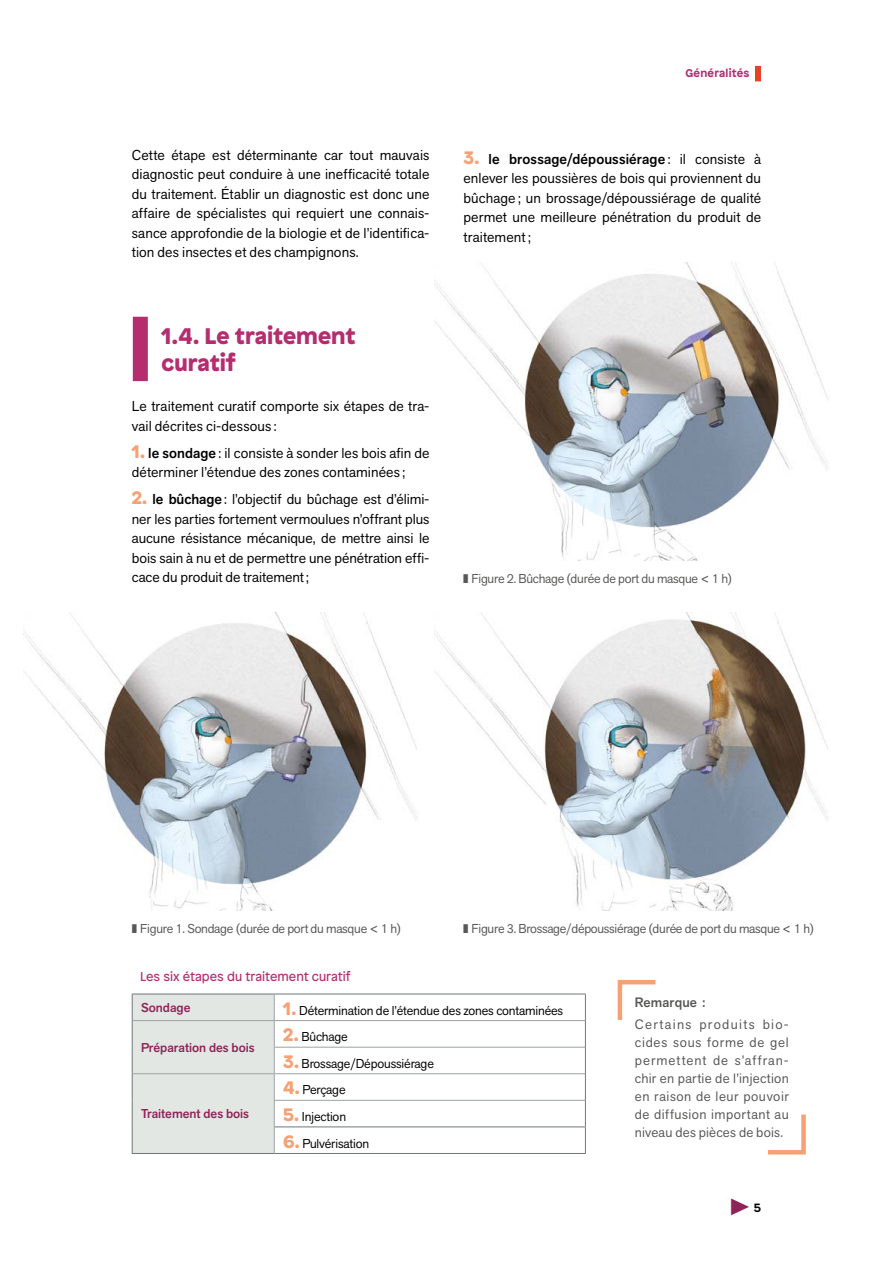
<style>
.page{position:relative;width:893px;height:1263px;background:#fff}
.page>*{position:absolute;margin:0;border:0;box-sizing:border-box;transform-origin:0 0}
.t1{font:900 22.5px/27px "Patron";color:#b32d6f}
.t2{font:14.25px/19.5px "Akzid Grtsk Next";letter-spacing:.005em;color:#000;text-align:justify}
.t3{font:13.5px/18px "Akzid Grtsk Next";letter-spacing:.035em;color:#575756;text-align:justify}
.t4{font:500 13.5px "Akzid Grtsk Next";letter-spacing:.01em;color:#575756}
.t5{font:12.75px "Akzid Grtsk Next";letter-spacing:-.02em;color:#575756}
.t6{font:12.75px "Akzid Grtsk Next";letter-spacing:-.01em;color:#000}
.t7{font:500 12.75px "Akzid Grtsk Next";color:#8d2357}
.t8{font:12.75px "Patron";color:#b32d6f}
.t9{font:700 12px "Patron";color:#000}
.t10{font:700 11.25px "Patron";letter-spacing:.015em;color:#b32d6f}
.s1{font-family:"Patron";font-weight:900;font-size:18px;color:#f5a175}
.s2{font-weight:500}
.s3{color:#8d2357}
</style>
<div class="page">
<hr style="left:0;top:0;width:1px;height:446px;background:#edece7">
<div style="left:755px;top:66px;width:6px;height:15px;background:#e84124"></div>
<div style="left:133px;top:317px;width:15px;height:64px;background:#b32d6f"></div>
<img style="left:24px;top:613px;width:411px;height:297px">
<img style="left:435px;top:263px;width:394px;height:297px">
<img style="left:435px;top:613px;width:394px;height:297px">
<hr style="left:274px;top:1020px;width:311px;height:1px;background:#9da2a6">
<hr style="left:274px;top:1047px;width:311px;height:1px;background:#9da2a6">
<hr style="left:274px;top:1073px;width:311px;height:1px;background:#9da2a6">
<hr style="left:274px;top:1100px;width:311px;height:1px;background:#9da2a6">
<hr style="left:274px;top:994px;width:312px;height:1px;background:#71777a">
<hr style="left:275px;top:1126px;width:311px;height:1px;background:#71777a">
<svg style="left:585px;top:994px;width:1px;height:159px"></svg>
<hr style="left:132px;top:1153px;width:142px;height:1px;background:#71777a">
<hr style="left:274px;top:1153px;width:312px;height:1px;background:#71777a">
<div style="left:132px;top:994px;width:143px;height:159px;background:#e3e7e4"></div>
<svg style="left:617px;top:980px;width:39px;height:40px"></svg>
<svg style="left:768px;top:1114px;width:38px;height:41px"></svg>
<p class="t2" style="left:132px;top:145px;width:299px">Cette étape est déterminante car tout mauvais diagnostic peut conduire à une inefficacité totale du traitement. Établir un diagnostic est donc une affaire de spécialistes qui requiert une connais&shy;sance approfondie de la biologie et de l’identifica&shy;tion des insectes et des champignons.</p>
<h1 class="t1" style="left:162px;top:320px;width:196px">1.4. Le traitement curatif</h1>
<p class="t2" style="left:132px;top:396px;width:299px">Le traitement curatif comporte six étapes de tra&shy;vail décrites ci-dessous :</p>
<p class="t2" style="left:132px;top:443px;width:299px"><span class="s1">1.</span> <span class="s2">le sondage</span>: il consiste à sonder les bois afin de déterminer l’étendue des zones contaminées ;</p>
<p class="t2" style="left:132px;top:489px;width:299px"><span class="s1">2.</span> <span class="s2">le bûchage</span>: l’objectif du bûchage est d’élimi&shy;ner les parties fortement vermoulues n’offrant plus aucune résistance mécanique, de mettre ainsi le bois sain à nu et de permettre une pénétration effi&shy;cace du produit de traitement;</p>
<p class="t10" style="left:685px;top:64px;width:65px">Généralités</p>
<p class="t2" style="left:463px;top:149px;width:299px"><span class="s1">3.</span> <span class="s2">le brossage/dépoussiérage</span>: il consiste à enlever les poussières de bois qui proviennent du bûchage; un brossage/dépoussiérage de qualité permet une meilleure pénétration du produit de traitement;</p>
<p class="t5" style="left:463px;top:570px;width:271px">❚ Figure 2. Bûchage (durée de port du masque &lt; 1 h)</p>
<p class="t5" style="left:132px;top:920px;width:271px">❚ Figure 1. Sondage (durée de port du masque &lt; 1 h)</p>
<p class="t5" style="left:463px;top:920px;width:353px">❚ Figure 3. Brossage/dépoussiérage (durée de port du masque &lt; 1 h)</p>
<p class="t8" style="left:140px;top:967px;width:212px">Les six étapes du traitement curatif</p>
<p class="t7" style="left:141px;top:999px;width:51px">Sondage</p>
<p class="t6" style="left:283px;top:1002px;width:281px"><span class="s1">1.</span> Détermination de l’étendue des zones contaminées</p>
<p class="t7" style="left:141px;top:1039px;width:115px">Préparation des bois</p>
<p class="t6" style="left:283px;top:1028px;width:66px"><span class="s1">2.</span> Bûchage</p>
<p class="t6" style="left:283px;top:1055px;width:152px"><span class="s1">3.</span> Brossage/Dépoussiérage</p>
<p class="t7" style="left:141px;top:1106px;width:110px">Traitement des bois</p>
<p class="t6" style="left:283px;top:1082px;width:64px"><span class="s1">4.</span> Perçage</p>
<p class="t6" style="left:283px;top:1108px;width:64px"><span class="s1">5.</span> Injection</p>
<p class="t6" style="left:283px;top:1135px;width:88px"><span class="s1">6.</span> Pulvérisation</p>
<p class="t4" style="left:635px;top:993px;width:72px">Remarque :</p>
<p class="t3" style="left:635px;top:1015px;width:156px">Certains produits bio&shy;cides sous forme de gel permettent de s’affran&shy;chir en partie de l’injection en raison de leur pouvoir de diffusion important au niveau des pièces de bois.</p>
<p class="t9" style="left:729px;top:1198px;width:33px"><span class="s3">◆</span> 5</p>
</div>
